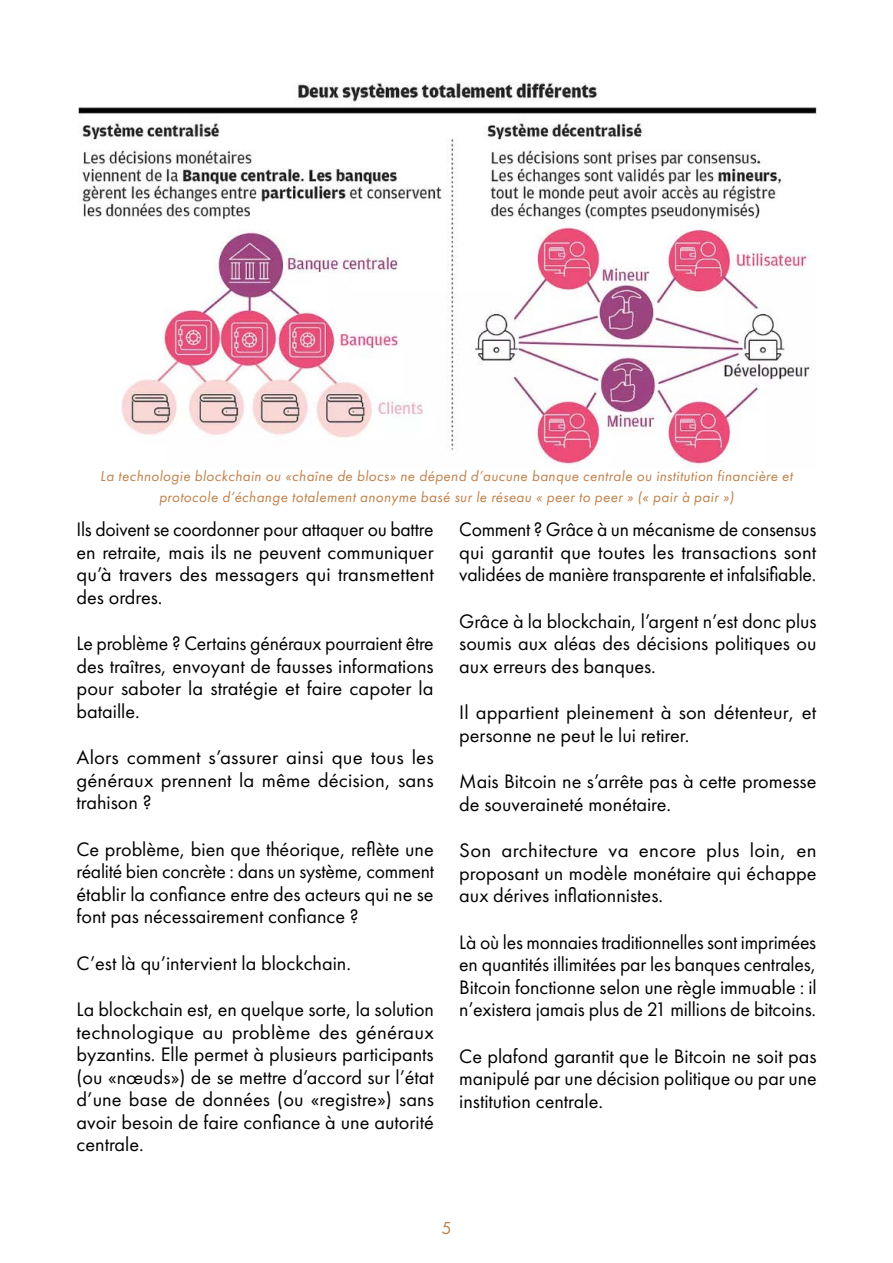
<style>
.page{position:relative;width:893px;height:1263px;background:#fff}
.page>*{position:absolute;margin:0;border:0;box-sizing:border-box;transform-origin:0 0}
.t1{font:20.25px/22.5px "Futura PT";color:#000;text-align:justify}
.t2{font:18px "Futura PT";color:#bf814a}
.t3{font:italic 15px/21px "Futura PT";letter-spacing:.025em;color:#c0814a;text-align:center}
</style>
<div class="page">
<img style="left:78px;top:82px;width:738px;height:385px">
<p class="t3" style="left:100px;top:466px;width:694px">La technologie blockchain ou «chaîne de blocs» ne dépend d’aucune banque centrale ou institution financière et protocole d’échange totalement anonyme basé sur le réseau « peer to peer » (« pair à pair »)</p>
<p class="t1" style="left:77px;top:518px;width:359px">Ils doivent se coordonner pour attaquer ou battre en retraite, mais ils ne peuvent communiquer qu’à travers des messagers qui transmettent des ordres.</p>
<p class="t1" style="left:77px;top:632px;width:359px">Le problème ? Certains généraux pourraient être des traîtres, envoyant de fausses informations pour saboter la stratégie et faire capoter la bataille.</p>
<p class="t1" style="left:77px;top:746px;width:359px">Alors comment s’assurer ainsi que tous les généraux prennent la même décision, sans trahison ?</p>
<p class="t1" style="left:77px;top:838px;width:359px">Ce problème, bien que théorique, reflète une réalité bien concrète : dans un système, comment établir la confiance entre des acteurs qui ne se font pas nécessairement confiance ?</p>
<p class="t1" style="left:77px;top:952px;width:276px">C’est là qu’intervient la blockchain.</p>
<p class="t1" style="left:77px;top:998px;width:359px">La blockchain est, en quelque sorte, la solution technologique au problème des généraux byzantins. Elle permet à plusieurs participants (ou «nœuds») de se mettre d’accord sur l’état d’une base de données (ou «registre») sans avoir besoin de faire confiance à une autorité centrale.</p>
<p class="t1" style="left:459px;top:518px;width:359px">Comment ? Grâce à un mécanisme de consensus qui garantit que toutes les transactions sont validées de manière transparente et infalsifiable.</p>
<p class="t1" style="left:459px;top:610px;width:359px">Grâce à la blockchain, l’argent n’est donc plus soumis aux aléas des décisions politiques ou aux erreurs des banques.</p>
<p class="t1" style="left:459px;top:701px;width:358px">Il appartient pleinement à son détenteur, et personne ne peut le lui retirer.</p>
<p class="t1" style="left:459px;top:770px;width:359px">Mais Bitcoin ne s’arrête pas à cette promesse de souveraineté monétaire.</p>
<p class="t1" style="left:459px;top:839px;width:359px">Son architecture va encore plus loin, en proposant un modèle monétaire qui échappe aux dérives inflationnistes.</p>
<p class="t1" style="left:459px;top:931px;width:359px">Là où les monnaies traditionnelles sont imprimées en quantités illimitées par les banques centrales, Bitcoin fonctionne selon une règle immuable : il n’existera jamais plus de 21 millions de bitcoins.</p>
<p class="t1" style="left:459px;top:1045px;width:359px">Ce plafond garantit que le Bitcoin ne soit pas manipulé par une décision politique ou par une institution centrale.</p>
<p class="t2" style="left:441px;top:1217px;width:12px">5</p>
</div>
